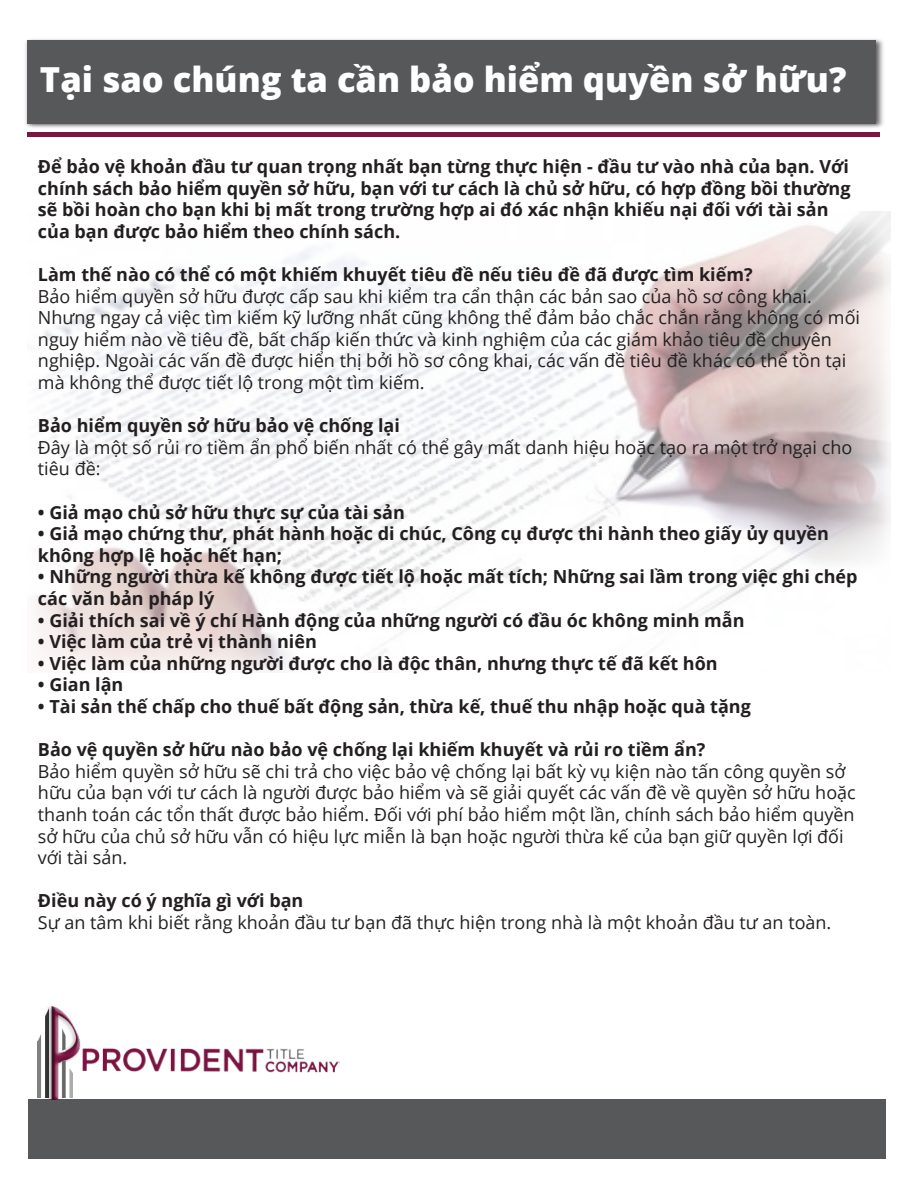
<style>
.page{position:relative;width:918px;height:1188px;background:#fff}
.page>*{position:absolute;margin:0;border:0;box-sizing:border-box;transform-origin:0 0}
.t1{font:800 34.5px "Open Sans";color:#fff}
.t2{font:700 18px/21.6px "Open Sans";color:#231f20}
.t3{font:18px/21.6px "Open Sans";color:#231f20}
</style>
<div class="page">
<img style="left:35px;top:211px;width:856px;height:461px">
<img style="left:25px;top:39px;width:859px;height:89px">
<div style="left:28px;top:40px;width:848px;height:83px;background:#57585a"></div>
<div style="left:28px;top:1100px;width:858px;height:59px;background:#57585a"></div>
<hr style="left:28px;top:132px;width:852px;height:4px;background:#7e1442">
<img style="left:37px;top:1040px;width:44px;height:59px">
<img style="left:38px;top:1006px;width:42px;height:92px">
<img style="left:73px;top:1042px;width:267px;height:39px">
<h1 class="t1" style="left:40px;top:53px;width:808px">Tại sao chúng ta cần bảo hiểm quyền sở hữu?</h1>
<p class="t2" style="left:38px;top:155px;width:814px">Để bảo vệ khoản đầu tư quan trọng nhất bạn từng thực hiện - đầu tư vào nhà của bạn. Với chính sách bảo hiểm quyền sở hữu, bạn với tư cách là chủ sở hữu, có hợp đồng bồi thường sẽ bồi hoàn cho bạn khi bị mất trong trường hợp ai đó xác nhận khiếu nại đối với tài sản của bạn được bảo hiểm theo chính sách.</p>
<p class="t2" style="left:38px;top:263px;width:716px">Làm thế nào có thể có một khiếm khuyết tiêu đề nếu tiêu đề đã được tìm kiếm?</p>
<p class="t3" style="left:38px;top:285px;width:824px">Bảo hiểm quyền sở hữu được cấp sau khi kiểm tra cẩn thận các bản sao của hồ sơ công khai.<br>Nhưng ngay cả việc tìm kiếm kỹ lưỡng nhất cũng không thể đảm bảo chắc chắn rằng không có mối nguy hiểm nào về tiêu đề, bất chấp kiến thức và kinh nghiệm của các giám khảo tiêu đề chuyên nghiệp. Ngoài các vấn đề được hiển thị bởi hồ sơ công khai, các vấn đề tiêu đề khác có thể tồn tại mà không thể được tiết lộ trong một tìm kiếm.</p>
<p class="t2" style="left:38px;top:414px;width:363px">Bảo hiểm quyền sở hữu bảo vệ chống lại</p>
<p class="t3" style="left:38px;top:436px;width:816px">Đây là một số rủi ro tiềm ẩn phổ biến nhất có thể gây mất danh hiệu hoặc tạo ra một trở ngại cho tiêu đề:</p>
<p class="t2" style="left:38px;top:501px;width:369px">• Giả mạo chủ sở hữu thực sự của tài sản</p>
<p class="t2" style="left:38px;top:522px;width:793px">• Giả mạo chứng thư, phát hành hoặc di chúc, Công cụ được thi hành theo giấy ủy quyền không hợp lệ hoặc hết hạn;</p>
<p class="t2" style="left:38px;top:566px;width:821px">• Những người thừa kế không được tiết lộ hoặc mất tích; Những sai lầm trong việc ghi chép các văn bản pháp lý</p>
<p class="t2" style="left:38px;top:609px;width:708px">• Giải thích sai về ý chí Hành động của những người có đầu óc không minh mẫn</p>
<p class="t2" style="left:38px;top:630px;width:280px">• Việc làm của trẻ vị thành niên</p>
<p class="t2" style="left:38px;top:652px;width:681px">• Việc làm của những người được cho là độc thân, nhưng thực tế đã kết hôn</p>
<p class="t2" style="left:38px;top:674px;width:87px">• Gian lận</p>
<p class="t2" style="left:38px;top:695px;width:715px">• Tài sản thế chấp cho thuế bất động sản, thừa kế, thuế thu nhập hoặc quà tặng</p>
<p class="t2" style="left:38px;top:738px;width:669px">Bảo vệ quyền sở hữu nào bảo vệ chống lại khiếm khuyết và rủi ro tiềm ẩn?</p>
<p class="t3" style="left:38px;top:760px;width:819px">Bảo hiểm quyền sở hữu sẽ chi trả cho việc bảo vệ chống lại bất kỳ vụ kiện nào tấn công quyền sở hữu của bạn với tư cách là người được bảo hiểm và sẽ giải quyết các vấn đề về quyền sở hữu hoặc thanh toán các tổn thất được bảo hiểm. Đối với phí bảo hiểm một lần, chính sách bảo hiểm quyền sở hữu của chủ sở hữu vẫn có hiệu lực miễn là bạn hoặc người thừa kế của bạn giữ quyền lợi đối với tài sản.</p>
<p class="t2" style="left:38px;top:890px;width:267px">Điều này có ý nghĩa gì với bạn</p>
<p class="t3" style="left:38px;top:911px;width:795px">Sự an tâm khi biết rằng khoản đầu tư bạn đã thực hiện trong nhà là một khoản đầu tư an toàn.</p>
</div>
